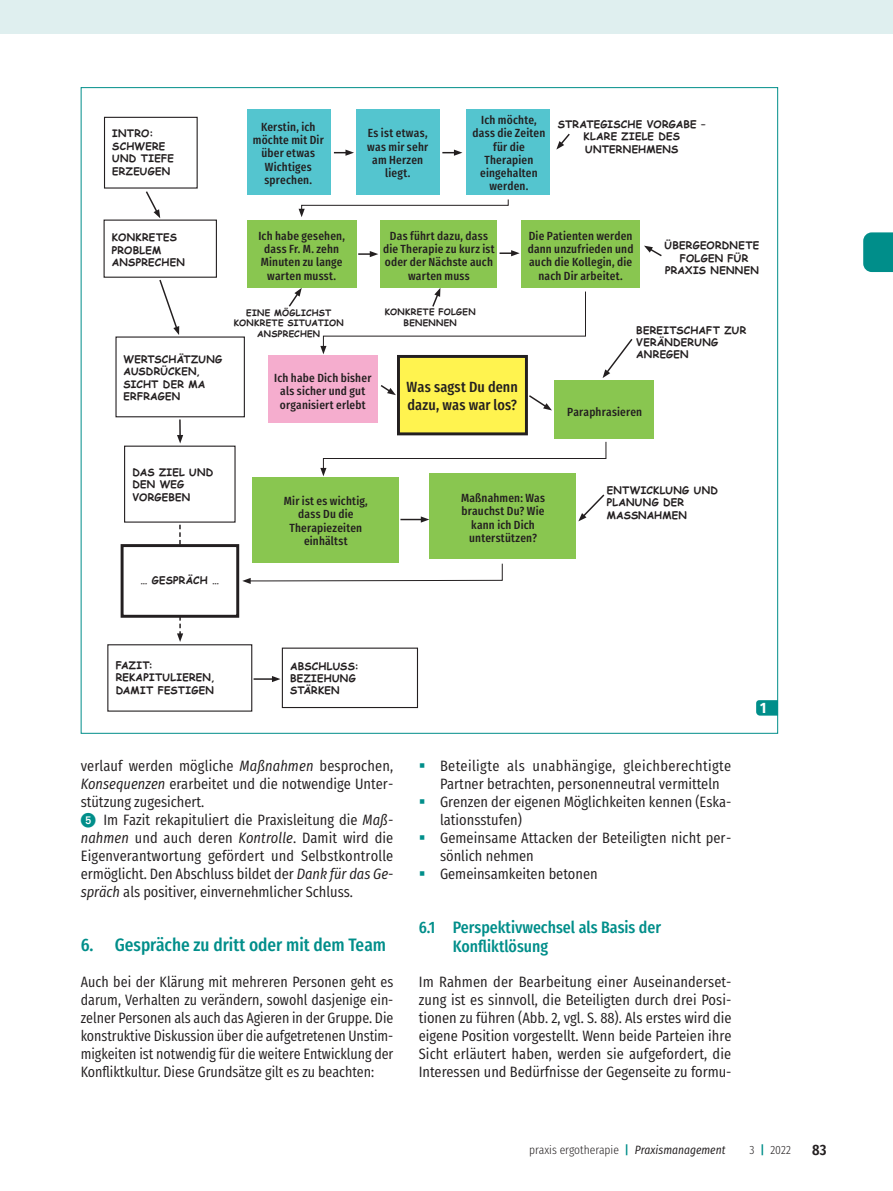
<style>
.page{position:relative;width:893px;height:1191px;background:#fff}
.page>*{position:absolute;margin:0;border:0;box-sizing:border-box;transform-origin:0 0}
.t1{font:500 18px "Fira Sans Condensed";color:#008e8a}
.t2{font:500 16.5px/19.8px "Fira Sans Condensed";color:#008e8a}
.t3{font:15px/18px "Fira Sans Condensed";color:#231f20}
.t4{font:600 15px "Fira Sans Condensed";color:#231f20}
.t5{font:700 15px "Fira Sans Condensed";color:#fff}
.t6{font:500 14.7px/17.7px "Fira Sans Condensed";letter-spacing:.01em;color:#231f20}
.t7{font:300 12px "Fira Sans Condensed";color:#231f20}
.t8{font:500 11.85px/13.4px "Fira Sans Condensed";letter-spacing:.015em;color:#231f20;text-align:center}
.t9{font:700 10.35px/12.5px "Comic Sans MS";letter-spacing:.02em;color:#231f20}
.t10{font:700 8.85px/10.6px "Comic Sans MS";letter-spacing:.03em;color:#231f20;text-align:center}
.s1{font-style:italic}
.s2{font-family:"European Pi One";color:#008e8a}
.s3{font-weight:500;color:#008e8a}
.s4{font-weight:400;font-style:italic}
</style>
<div class="page">
<svg style="left:863px;top:232px;width:30px;height:40px"></svg>
<div style="left:0;top:0;width:893px;height:34px;background:#dfefef"></div>
<div style="left:247px;top:109px;width:84px;height:85px;background:#54c5cf"></div>
<div style="left:356px;top:109px;width:84px;height:85px;background:#54c5cf"></div>
<div style="left:466px;top:109px;width:84px;height:85px;background:#54c5cf"></div>
<div style="left:247px;top:220px;width:109px;height:68px;background:#89c650"></div>
<div style="left:381px;top:220px;width:116px;height:68px;background:#89c650"></div>
<div style="left:521px;top:220px;width:119px;height:68px;background:#89c650"></div>
<div style="left:554px;top:381px;width:100px;height:58px;background:#89c650"></div>
<div style="left:252px;top:477px;width:146px;height:85px;background:#89c650"></div>
<div style="left:429px;top:473px;width:147px;height:86px;background:#89c650"></div>
<div style="left:398px;top:356px;width:128px;height:78px;background:#fff34f"></div>
<div style="left:397px;top:355px;width:131px;height:80px;border:3px solid #231f20"></div>
<div style="left:269px;top:356px;width:109px;height:67px;background:#f5adce"></div>
<div style="left:104px;top:117px;width:94px;height:72px;border:1px solid #231f20"></div>
<div style="left:104px;top:219px;width:113px;height:59px;border:1px solid #231f20"></div>
<div style="left:115px;top:336px;width:130px;height:81px;border:1px solid #231f20"></div>
<div style="left:107px;top:644px;width:145px;height:67px;border:1px solid #231f20"></div>
<div style="left:282px;top:647px;width:136px;height:61px;border:1px solid #231f20"></div>
<svg style="left:334px;top:150px;width:20px;height:6px"></svg>
<svg style="left:442px;top:150px;width:20px;height:6px"></svg>
<svg style="left:556px;top:133px;width:14px;height:17px"></svg>
<svg style="left:358px;top:251px;width:20px;height:6px"></svg>
<svg style="left:500px;top:250px;width:20px;height:6px"></svg>
<svg style="left:644px;top:246px;width:18px;height:11px"></svg>
<svg style="left:288px;top:288px;width:14px;height:19px"></svg>
<svg style="left:400px;top:516px;width:29px;height:6px"></svg>
<svg style="left:299px;top:199px;width:210px;height:18px"></svg>
<svg style="left:320px;top:288px;width:266px;height:66px"></svg>
<svg style="left:380px;top:385px;width:16px;height:10px"></svg>
<svg style="left:527px;top:394px;width:25px;height:16px"></svg>
<svg style="left:603px;top:339px;width:30px;height:39px"></svg>
<svg style="left:320px;top:441px;width:287px;height:35px"></svg>
<svg style="left:578px;top:494px;width:27px;height:27px"></svg>
<svg style="left:242px;top:563px;width:261px;height:21px"></svg>
<svg style="left:145px;top:191px;width:15px;height:27px"></svg>
<svg style="left:159px;top:279px;width:20px;height:56px"></svg>
<svg style="left:177px;top:419px;width:6px;height:24px"></svg>
<svg style="left:177px;top:525px;width:6px;height:117px"></svg>
<div style="left:122px;top:545px;width:116px;height:71px;background:#fff"></div>
<div style="left:121px;top:544px;width:118px;height:74px;border:3px solid #231f20"></div>
<hr style="left:254px;top:678px;width:20px;height:2px;background:#231f20">
<svg style="left:272px;top:676px;width:8px;height:6px"></svg>
<svg style="left:756px;top:700px;width:22px;height:15px"></svg>
<p class="t9" style="left:112px;top:127px;width:63px">INTRO:<br>SCHWERE<br>UND TIEFE<br>ERZEUGEN</p>
<p class="t8" style="left:253px;top:119px;width:72px">Kerstin, ich möchte mit Dir über etwas<br>Wichtiges sprechen.</p>
<p class="t8" style="left:367px;top:125px;width:62px">Es ist etwas, was mir sehr am Herzen liegt.</p>
<p class="t8" style="left:473px;top:112px;width:74px">Ich möchte, dass die Zeiten für die<br>Therapien eingehalten werden.</p>
<p class="t9" style="left:558px;top:118px;width:149px;text-align:center">STRATEGISCHE VORGABE –<br>KLARE ZIELE DES<br>UNTERNEHMENS</p>
<p class="t9" style="left:112px;top:231px;width:74px">KONKRETES<br>PROBLEM<br>ANSPRECHEN</p>
<p class="t9" style="left:123px;top:352px;width:100px">WERTSCHÄTZUNG<br>AUSDRÜCKEN,<br>SICHT DER MA<br>ERFRAGEN</p>
<p class="t8" style="left:258px;top:228px;width:88px">Ich habe gesehen, dass Fr. M. zehn<br>Minuten zu lange warten musst.</p>
<p class="t8" style="left:383px;top:228px;width:113px">Das führt dazu, dass die Therapie zu kurz ist oder der Nächste auch warten muss</p>
<p class="t8" style="left:528px;top:228px;width:107px">Die Patienten werden dann unzufrieden und auch die Kollegin, die nach Dir arbeitet.</p>
<p class="t9" style="left:665px;top:239px;width:96px;text-align:center">ÜBERGEORDNETE<br>FOLGEN FÜR<br>PRAXIS NENNEN</p>
<p class="t10" style="left:234px;top:307px;width:111px">EINE MÖGLICHST<br>KONKRETE SITUATION<br>ANSPRECHEN</p>
<p class="t10" style="left:385px;top:306px;width:92px">KONKRETE FOLGEN<br>BENENNEN</p>
<p class="t8" style="left:274px;top:370px;width:99px">Ich habe Dich bisher als sicher und gut organisiert erlebt</p>
<p class="t6" style="left:407px;top:377px;width:113px">Was sagst Du denn dazu, was war los?</p>
<p class="t9" style="left:636px;top:323px;width:112px">BEREITSCHAFT ZUR<br>VERÄNDERUNG<br>ANREGEN</p>
<p class="t8" style="left:567px;top:403px;width:76px">Paraphrasieren</p>
<p class="t9" style="left:132px;top:465px;width:82px">DAS ZIEL UND<br>DEN WEG<br>VORGEBEN</p>
<p class="t9" style="left:140px;top:574px;width:80px">… GESPRÄCH …</p>
<p class="t8" style="left:284px;top:493px;width:85px">Mir ist es wichtig, dass Du die<br>Therapiezeiten einhältst</p>
<p class="t8" style="left:461px;top:490px;width:85px">Maßnahmen: Was brauchst Du? Wie kann ich Dich unterstützen?</p>
<p class="t9" style="left:607px;top:483px;width:113px">ENTWICKLUNG UND<br>PLANUNG DER<br>MASSNAHMEN</p>
<p class="t9" style="left:116px;top:658px;width:101px">FAZIT:<br>REKAPITULIEREN,<br>DAMIT FESTIGEN</p>
<p class="t9" style="left:290px;top:659px;width:70px">ABSCHLUSS:<br>BEZIEHUNG<br>STÄRKEN</p>
<p class="t3" style="left:81px;top:754px;width:314px">verlauf werden mögliche <span class="s1">Maßnahmen</span> besprochen, <span class="s1">Konsequenzen</span> erarbeitet und die notwendige Unter&shy;stützung zugesichert.<br><span class="s2">5</span> Im Fazit rekapituliert die Praxisleitung die <span class="s1">Maß&shy;nahmen</span> und auch deren <span class="s1">Kontrolle</span>. Damit wird die Eigenverantwortung gefördert und Selbstkontrolle ermöglicht. Den Abschluss bildet der <span class="s1">Dank für das Ge&shy;spräch</span> als positiver, einvernehmlicher Schluss.</p>
<p class="t1" style="left:81px;top:928px;width:307px">6. Gespräche zu dritt oder mit dem Team</p>
<p class="t3" style="left:81px;top:970px;width:314px;text-align:justify">Auch bei der Klärung mit mehreren Personen geht es darum, Verhalten zu verändern, sowohl dasjenige ein&shy;zelner Personen als auch das Agieren in der Gruppe. Die konstruktive Diskussion über die aufgetretenen Unstim&shy;migkeiten ist notwendig für die weitere Entwicklung der Konfliktkultur. Diese Grundsätze gilt es zu beachten:</p>
<p class="t3" style="left:440px;top:754px;width:293px">Beteiligte als unabhängige, gleichberechtigte Partner betrachten, personenneutral vermitteln Grenzen der eigenen Möglichkeiten kennen (Eska&shy;lationsstufen)<br>Gemeinsame Attacken der Beteiligten nicht per&shy;sönlich nehmen<br>Gemeinsamkeiten betonen</p>
<p class="t2" style="left:453px;top:915px;width:210px;text-indent:-34px">6.1 Perspektivwechsel als Basis der<br>Konfliktlösung</p>
<p class="t3" style="left:419px;top:970px;width:314px;text-align:justify">Im Rahmen der Bearbeitung einer Auseinanderset&shy;zung ist es sinnvoll, die Beteiligten durch drei Posi&shy;tionen zu führen (Abb. 2, vgl. S. 88). Als erstes wird die eigene Position vorgestellt. Wenn beide Parteien ihre Sicht erläutert haben, werden sie aufgefordert, die Interessen und Bedürfnisse der Gegenseite zu formu-</p>
<p class="t5" style="left:760px;top:694px;width:8px">1</p>
<p class="t7" style="left:529px;top:1139px;width:198px">praxis ergotherapie <span class="s3">|</span> <span class="s4">Praxismanagement</span></p>
<p class="t7" style="left:749px;top:1139px;width:43px">3 <span class="s3">|</span> 2022</p>
<p class="t4" style="left:812px;top:1135px;width:16px">83</p>
</div>
